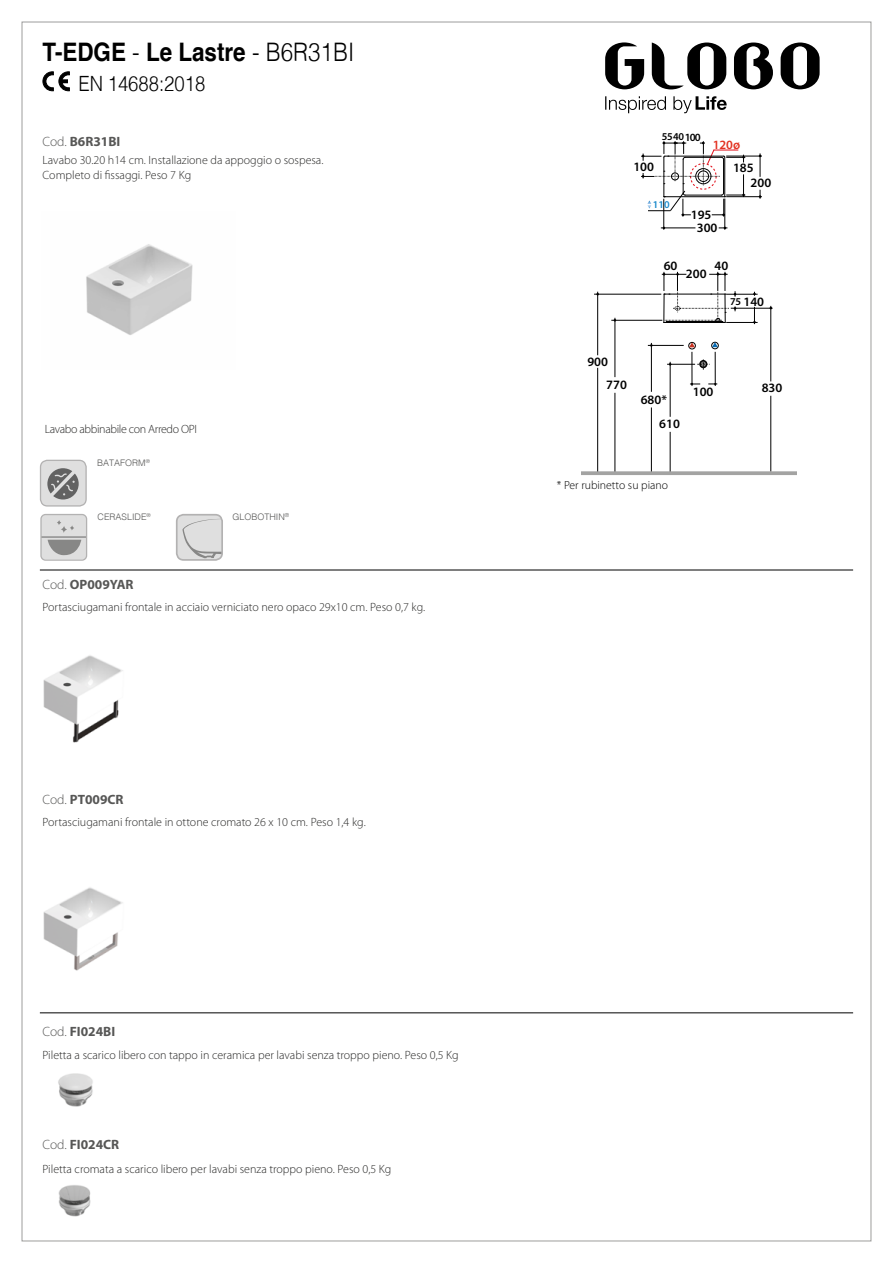
<style>
.page{position:relative;width:893px;height:1263px;background:#fff}
.page>*{position:absolute;margin:0;border:0;box-sizing:border-box;transform-origin:0 0}
.t1{font:700 25.5px "Helvetica";color:#000;scale:.88 1}
.t2{font:300 21px "Helvetica";color:#000;scale:.88 1}
.t3{font:700 13.5px "Myriad Pro";color:#575756}
.t4{font:600 12.9px/15.5px "Myriad Pro";color:#000}
.t5{font:600 12.75px "Myriad Pro";color:#e23221}
.t6{font:300 12px/15px "Myriad Pro";color:#282827}
.t7{font:300 12px "Myriad Pro";letter-spacing:-.03em;color:#282827}
.t8{font:300 11.7px "Myriad Pro";color:#000}
.t9{font:600 10.5px "Myriad Pro";letter-spacing:-.02em;color:#000}
.t10{font:600 10.35px "Myriad Pro";color:#1788ca}
.t11{font:300 9px "Helvetica";color:#575756}
.s1{font-weight:300}
.s2{font-size:11.1px}
</style>
<div class="page">
<svg style="left:605px;top:96px;width:122px;height:17px"></svg>
<svg style="left:781px;top:43px;width:39px;height:46px"></svg>
<svg style="left:734px;top:43px;width:39px;height:46px"></svg>
<svg style="left:605px;top:43px;width:39px;height:46px"></svg>
<svg style="left:652px;top:43px;width:74px;height:46px"></svg>
<img style="left:86px;top:244px;width:107px;height:91px">
<svg style="left:177px;top:515px;width:45px;height:43px;background:#d6d6d6"></svg>
<div style="left:176px;top:514px;width:47px;height:47px;border:2px solid #b3b2b2;border-radius:7px"></div>
<svg style="left:42px;top:516px;width:43px;height:43px;background:#c7c7c7"></svg>
<div style="left:40px;top:514px;width:47px;height:47px;border:1px solid #b3b2b2;border-radius:5px"></div>
<svg style="left:41px;top:460px;width:45px;height:45px;background:#b5b5b5"></svg>
<div style="left:40px;top:460px;width:47px;height:47px;border:1px solid #b3b2b2;border-radius:7px"></div>
<hr style="left:40px;top:570px;width:813px;height:1px;background:#000">
<hr style="left:40px;top:1012px;width:813px;height:1px;background:#000">
<img style="left:43px;top:655px;width:80px;height:88px">
<img style="left:43px;top:887px;width:80px;height:84px">
<svg style="left:719px;top:227px;width:8px;height:2px"></svg>
<hr style="left:661px;top:228px;width:34px;height:1px;background:#000">
<hr style="left:724px;top:199px;width:1px;height:31px;background:#000">
<hr style="left:663px;top:199px;width:1px;height:31px;background:#000">
<svg style="left:759px;top:153px;width:2px;height:24px"></svg>
<hr style="left:726px;top:156px;width:36px;height:1px;background:#000">
<svg style="left:759px;top:190px;width:2px;height:9px"></svg>
<hr style="left:726px;top:196px;width:36px;height:1px;background:#000">
<svg style="left:641px;top:141px;width:104px;height:76px"></svg>
<hr style="left:770px;top:306px;width:1px;height:75px;background:#000">
<hr style="left:770px;top:396px;width:1px;height:76px;background:#000">
<hr style="left:731px;top:308px;width:42px;height:1px;background:#000">
<hr style="left:726px;top:294px;width:32px;height:1px;background:#000">
<hr style="left:726px;top:322px;width:32px;height:1px;background:#000">
<svg style="left:753px;top:307px;width:3px;height:17px"></svg>
<hr style="left:651px;top:407px;width:1px;height:65px;background:#000">
<hr style="left:651px;top:343px;width:1px;height:49px;background:#000">
<hr style="left:597px;top:368px;width:1px;height:104px;background:#000">
<hr style="left:597px;top:292px;width:1px;height:63px;background:#000">
<hr style="left:594px;top:294px;width:67px;height:1px;background:#000">
<hr style="left:615px;top:393px;width:1px;height:81px;background:#000">
<hr style="left:615px;top:318px;width:1px;height:59px;background:#000">
<hr style="left:611px;top:320px;width:51px;height:1px;background:#000">
<hr style="left:648px;top:345px;width:36px;height:1px;background:#000">
<hr style="left:670px;top:432px;width:1px;height:40px;background:#000">
<hr style="left:670px;top:362px;width:1px;height:55px;background:#000">
<svg style="left:582px;top:471px;width:214px;height:4px"></svg>
<svg style="left:662px;top:272px;width:74px;height:51px"></svg>
<hr style="left:692px;top:352px;width:1px;height:34px;background:#000">
<hr style="left:715px;top:352px;width:1px;height:34px;background:#000">
<svg style="left:708px;top:383px;width:9px;height:2px"></svg>
<svg style="left:690px;top:383px;width:10px;height:2px"></svg>
<svg style="left:667px;top:359px;width:42px;height:11px"></svg>
<div style="left:688px;top:342px;width:8px;height:7px;border:1px solid #000;border-radius:50%"></div>
<svg style="left:689px;top:342px;width:6px;height:5px"></svg>
<div style="left:711px;top:342px;width:8px;height:7px;border:1px solid #000;border-radius:50%"></div>
<svg style="left:712px;top:342px;width:6px;height:5px"></svg>
<img style="left:58px;top:1185px;width:33px;height:32px">
<img style="left:58px;top:1073px;width:35px;height:34px">
<svg style="left:42px;top:71px;width:28px;height:21px"></svg>
<h1 class="t1" style="left:43px;top:31px;width:356px">T-EDGE <span class="s1">-</span> Le Lastre <span class="s1">- B6R31BI</span></h1>
<h2 class="t2" style="left:79px;top:66px;width:146px">EN 14688:2018</h2>
<p class="t3" style="left:43px;top:133px;width:79px"><span class="s1">Cod.</span> B6R31BI</p>
<p class="t6" style="left:43px;top:153px;width:282px">Lavabo 30.20 h14 cm. Installazione da appoggio o sospesa.<br>Completo di fissaggi. Peso 7 Kg</p>
<p class="t7" style="left:45px;top:422px;width:154px">Lavabo abbinabile con Arredo OPI</p>
<p class="t11" style="left:97px;top:455px;width:54px">BATAFORM<sup>®</sup></p>
<p class="t11" style="left:98px;top:509px;width:55px">CERASLIDE<sup>®</sup></p>
<p class="t3" style="left:43px;top:576px;width:93px"><span class="s1">Cod.</span> OP009YAR</p>
<p class="t11" style="left:232px;top:509px;width:58px">GLOBOTHIN<sup>®</sup></p>
<p class="t6" style="left:43px;top:600px;width:384px">Portasciugamani frontale in acciaio verniciato nero opaco 29x10 cm. Peso 0,7 kg.</p>
<p class="t3" style="left:43px;top:791px;width:83px"><span class="s1">Cod.</span> PT009CR</p>
<p class="t6" style="left:43px;top:814px;width:325px">Portasciugamani frontale in ottone cromato 26 x 10 cm. Peso 1,4 kg.</p>
<p class="t3" style="left:43px;top:1022px;width:74px"><span class="s1">Cod.</span> FI024BI</p>
<p class="t6" style="left:43px;top:1048px;width:418px">Piletta a scarico libero con tappo in ceramica per lavabi senza troppo pieno. Peso 0,5 Kg</p>
<p class="t3" style="left:43px;top:1136px;width:78px"><span class="s1">Cod.</span> FI024CR</p>
<p class="t6" style="left:43px;top:1161px;width:350px">Piletta cromata a scarico libero per lavabi senza troppo pieno. Peso 0,5 Kg</p>
<p class="t9" style="left:662px;top:130px;width:40px">5540<span class="s2">100</span></p>
<p class="t5" style="left:713px;top:136px;width:29px">120ø</p>
<p class="t4" style="left:633px;top:158px;width:22px">100</p>
<p class="t4" style="left:751px;top:159px;width:22px;text-indent:-18px">185<br>200</p>
<p class="t10" style="left:653px;top:198px;width:18px">110</p>
<p class="t4" style="left:691px;top:206px;width:22px">195</p>
<p class="t4" style="left:697px;top:220px;width:22px">300</p>
<p class="t4" style="left:664px;top:257px;width:15px">60</p>
<p class="t4" style="left:715px;top:257px;width:15px">40</p>
<p class="t4" style="left:686px;top:266px;width:22px">200</p>
<p class="t4" style="left:743px;top:293px;width:22px">140</p>
<p class="t9" style="left:730px;top:294px;width:13px">75</p>
<p class="t4" style="left:587px;top:353px;width:22px">900</p>
<p class="t4" style="left:606px;top:376px;width:22px">770</p>
<p class="t4" style="left:641px;top:391px;width:28px">680*</p>
<p class="t4" style="left:659px;top:415px;width:22px">610</p>
<p class="t4" style="left:693px;top:384px;width:22px">100</p>
<p class="t4" style="left:762px;top:379px;width:22px">830</p>
<p class="t8" style="left:557px;top:478px;width:113px">* Per rubinetto su piano</p>
</div>
